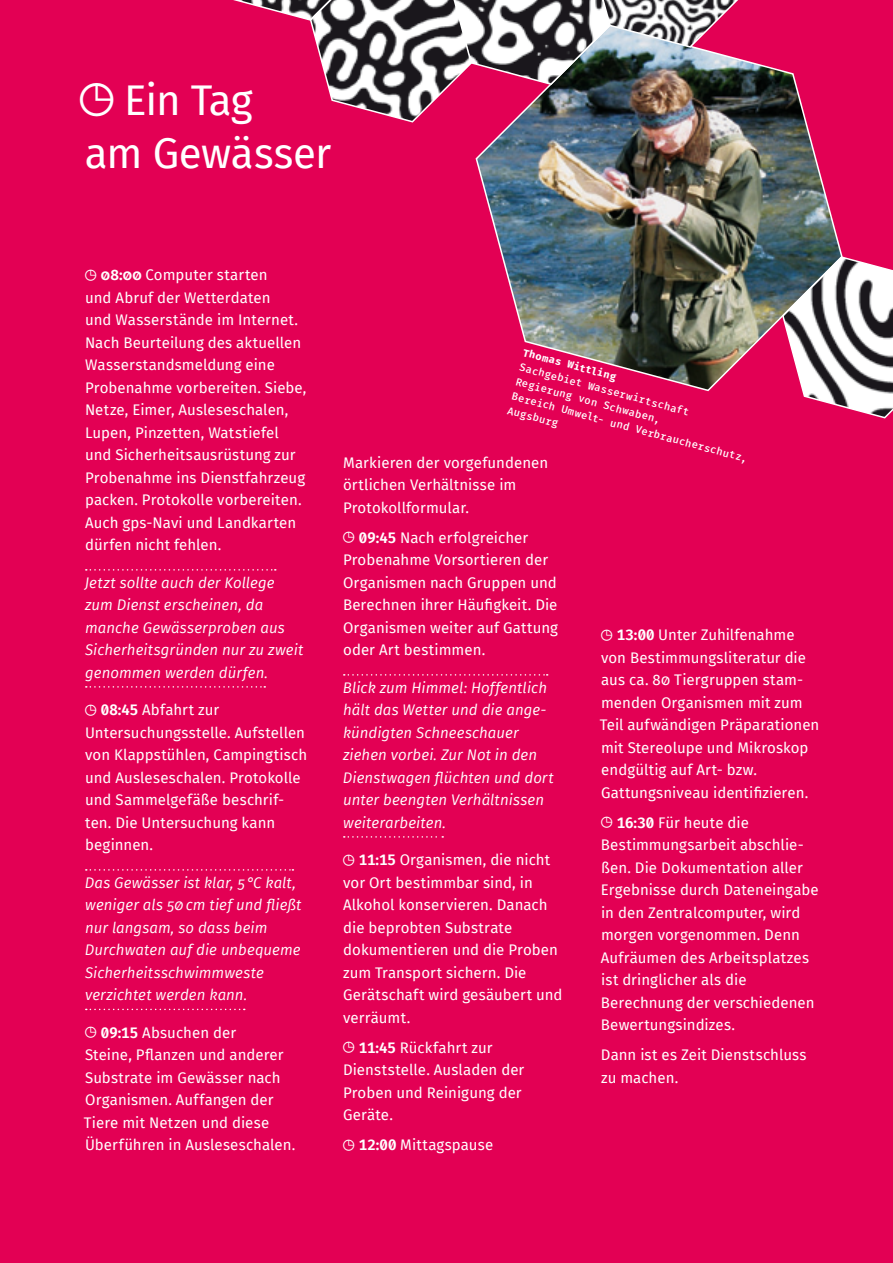
<style>
.page{position:relative;width:893px;height:1263px;background:#e30054}
.page>*{position:absolute;margin:0;border:0;box-sizing:border-box;transform-origin:0 0}
.t1{font:42px/52.5px "Fira Sans";letter-spacing:-.02em;color:#fff}
.t2{font:15px/22.5px "Fira Sans";letter-spacing:.005em;color:#fff}
.t3{font:italic 15px/22.5px "Fira Sans";letter-spacing:.005em;color:#fff}
.t4{font:500 10.5px/15px "Fira Mono";color:#fff}
.t5{font:700 10.5px "Fira Mono";color:#fff}
.s1{font-family:"STIX General";font-size:45px}
.s2{font-family:"STIX General"}
.s3{font-weight:600}
</style>
<div class="page">
<svg style="left:86px;top:569px;width:190px;height:2px"></svg>
<svg style="left:86px;top:686px;width:179px;height:2px"></svg>
<svg style="left:86px;top:869px;width:207px;height:2px"></svg>
<svg style="left:86px;top:1009px;width:159px;height:1px"></svg>
<svg style="left:344px;top:674px;width:204px;height:2px"></svg>
<svg style="left:344px;top:836px;width:99px;height:2px"></svg>
<img style="left:475px;top:62px;width:368px;height:330px">
<svg style="left:781px;top:255px;width:112px;height:164px"></svg>
<img style="left:233px;top:0;width:518px;height:123px">
<h1 class="t1" style="left:78px;top:74px;width:255px"><span class="s1">◷</span> Ein Tag<br>am Gewässer</h1>
<p class="t2" style="left:85px;top:264px;width:223px"><span class="s2">◷</span> <span class="s3">08:00</span> Computer starten<br>und Abruf der Wetterdaten<br>und Wasserstände im Internet.<br>Nach Beurteilung des aktuellen<br>Wasserstandsmeldung eine<br>Probenahme vorbereiten. Siebe,<br>Netze, Eimer, Ausleseschalen,<br>Lupen, Pinzetten, Watstiefel und Sicherheitsausrüstung zur<br>Probenahme ins Dienstfahrzeug packen. Protokolle vorbereiten.<br>Auch gps-Navi und Landkarten dürfen nicht fehlen.</p>
<p class="t3" style="left:85px;top:571px;width:220px">Jetzt sollte auch der Kollege zum Dienst erscheinen, da manche Gewässerproben aus<br>Sicherheitsgründen nur zu zweit genommen werden dürfen.</p>
<p class="t2" style="left:85px;top:699px;width:224px"><span class="s2">◷</span> <span class="s3">08:45</span> Abfahrt zur<br>Untersuchungsstelle. Aufstellen von Klappstühlen, Campingtisch und Ausleseschalen. Protokolle und Sammelgefäße beschrif&shy;ten. Die Untersuchung kann beginnen.</p>
<p class="t3" style="left:85px;top:871px;width:218px">Das Gewässer ist klar, 5°C kalt, weniger als 50cm tief und fließt nur langsam, so dass beim<br>Durchwaten auf die unbequeme<br>Sicherheitsschwimmweste verzichtet werden kann.</p>
<p class="t2" style="left:84px;top:1021px;width:213px"><span class="s2">◷</span> <span class="s3">09:15</span> Absuchen der<br>Steine, Pflanzen und anderer<br>Substrate im Gewässer nach<br>Organismen. Auffangen der<br>Tiere mit Netzen und diese<br>Überführen in Ausleseschalen.</p>
<p class="t5" style="left:525px;top:345px;width:98px;rotate:15deg">Thomas Wittling</p>
<p class="t4" style="left:521px;top:360px;width:245px;rotate:15deg">Sachgebiet Wasserwirtschaft<br>Regierung von Schwaben,<br>Bereich Umwelt- und Verbraucherschutz,<br>Augsburg</p>
<p class="t2" style="left:343px;top:451px;width:207px">Markieren der vorgefundenen örtlichen Verhältnisse im<br>Protokollformular.</p>
<p class="t2" style="left:343px;top:526px;width:217px"><span class="s2">◷</span> <span class="s3">09:45</span> Nach erfolgreicher<br>Probenahme Vorsortieren der<br>Organismen nach Gruppen und<br>Berechnen ihrer Häufigkeit. Die<br>Organismen weiter auf Gattung oder Art bestimmen.</p>
<p class="t3" style="left:343px;top:676px;width:212px">Blick zum Himmel: Hoffentlich hält das Wetter und die ange&shy;kündigten Schneeschauer ziehen vorbei. Zur Not in den<br>Dienstwagen flüchten und dort unter beengten Verhältnissen weiterarbeiten.</p>
<p class="t2" style="left:343px;top:849px;width:222px"><span class="s2">◷</span> <span class="s3">11:15</span> Organismen, die nicht vor Ort bestimmbar sind, in<br>Alkohol konservieren. Danach die beprobten Substrate dokumentieren und die Proben zum Transport sichern. Die<br>Gerätschaft wird gesäubert und verräumt.</p>
<p class="t2" style="left:343px;top:1036px;width:183px"><span class="s2">◷</span> <span class="s3">11:45</span> Rückfahrt zur<br>Dienststelle. Ausladen der<br>Proben und Reinigung der<br>Geräte.</p>
<p class="t2" style="left:342px;top:1134px;width:152px"><span class="s2">◷</span> <span class="s3">12:00</span> Mittagspause</p>
<p class="t2" style="left:600px;top:624px;width:221px"><span class="s2">◷</span> <span class="s3">13:00</span> Unter Zuhilfenahme von Bestimmungsliteratur die aus ca. 80 Tiergruppen stam&shy;menden Organismen mit zum<br>Teil aufwändigen Präparationen mit Stereolupe und Mikroskop endgültig auf Art- bzw.<br>Gattungsniveau identifizieren.</p>
<p class="t2" style="left:600px;top:811px;width:220px"><span class="s2">◷</span> <span class="s3">16:30</span> Für heute die<br>Bestimmungsarbeit abschlie&shy;ßen. Die Dokumentation aller<br>Ergebnisse durch Dateneingabe in den Zentralcomputer, wird morgen vorgenommen. Denn<br>Aufräumen des Arbeitsplatzes ist dringlicher als die<br>Berechnung der verschiedenen<br>Bewertungsindizes.</p>
<p class="t2" style="left:601px;top:1044px;width:207px">Dann ist es Zeit Dienstschluss zu machen.</p>
</div>
